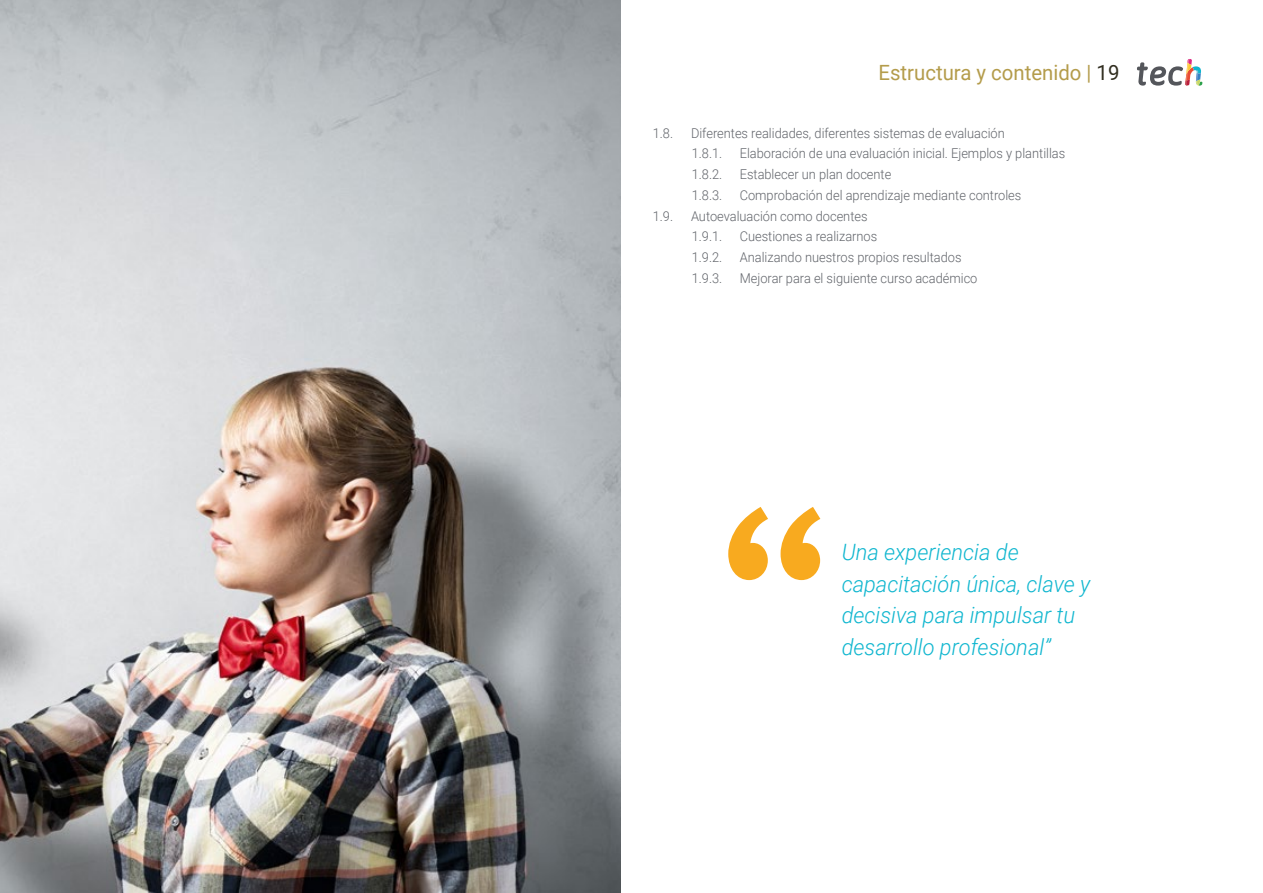
<style>
.page{position:relative;width:1263px;height:893px;background:#fff}
.page>*{position:absolute;margin:0;border:0;box-sizing:border-box;transform-origin:0 0}
.t1{font:italic 300 22.5px/31.5px "Roboto";color:#0fb6cf}
.t2{font:21px "Roboto";color:#b49c4b}
.t3{font:300 13.5px/20.7px "Roboto";color:#61646a;scale:.95 1}
.s1{color:#312e20}
</style>
<div class="page">
<svg style="left:728px;top:507px;width:92px;height:73px"></svg>
<img style="left:0;top:0;width:621px;height:893px">
<svg style="left:1137px;top:59px;width:65px;height:27px"></svg>
<h2 class="t2" style="left:878px;top:57px;width:242px">Estructura y contenido | <span class="s1">19</span></h2>
<p class="t3" style="left:653px;top:122px;width:23px">1.8.</p>
<p class="t3" style="left:691px;top:122px;width:332px">Diferentes realidades, diferentes sistemas de evaluación<br>1.8.1.</p>
<p class="t3" style="left:740px;top:143px;width:344px">Elaboración de una evaluación inicial. Ejemplos y plantillas</p>
<p class="t3" style="left:692px;top:164px;width:34px">1.8.2.</p>
<p class="t3" style="left:740px;top:164px;width:161px">Establecer un plan docente</p>
<p class="t3" style="left:692px;top:184px;width:34px">1.8.3.</p>
<p class="t3" style="left:740px;top:184px;width:298px">Comprobación del aprendizaje mediante controles</p>
<p class="t3" style="left:653px;top:205px;width:23px">1.9.</p>
<p class="t3" style="left:691px;top:205px;width:187px">Autoevaluación como docentes<br>1.9.1.</p>
<p class="t3" style="left:740px;top:226px;width:146px">Cuestiones a realizarnos</p>
<p class="t3" style="left:692px;top:247px;width:34px">1.9.2.</p>
<p class="t3" style="left:740px;top:247px;width:235px">Analizando nuestros propios resultados</p>
<p class="t3" style="left:692px;top:267px;width:34px">1.9.3.</p>
<p class="t3" style="left:740px;top:267px;width:252px">Mejorar para el siguiente curso académico</p>
<h1 class="t1" style="left:842px;top:536px;width:250px">Una experiencia de capacitación única, clave y decisiva para impulsar tu desarrollo profesional”</h1>
</div>
